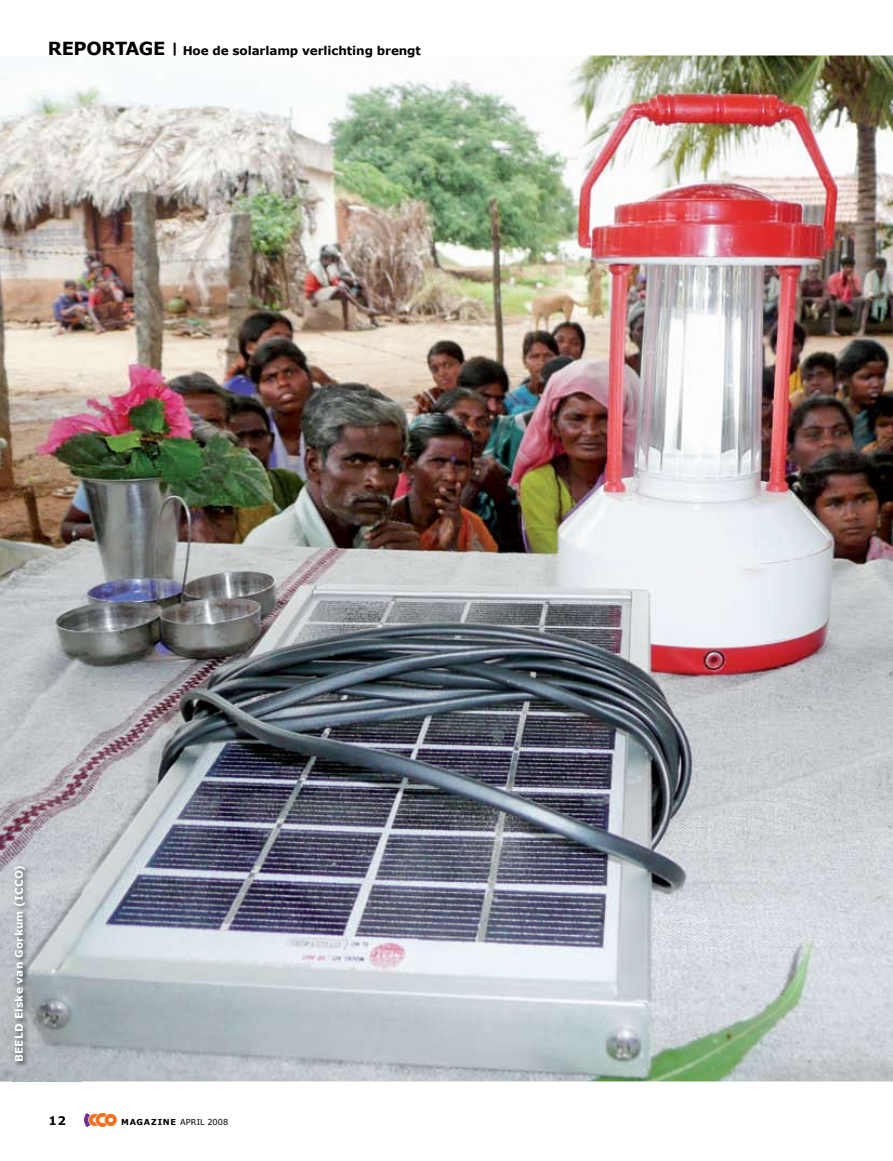
<style>
.page{position:relative;width:893px;height:1161px;background:#fff}
.page>*{position:absolute;margin:0;border:0;box-sizing:border-box;transform-origin:0 0}
.t1{font:700 12px "Verdana";letter-spacing:-.01em;color:#000}
.t2{font:700 10.5px "Verdana";letter-spacing:.02em;color:#fff}
.t3{font:8.25px "Verdana";letter-spacing:.005em;color:#000}
.s1{font-size:18px}
.s2{font-weight:700}
</style>
<div class="page">
<svg style="left:85px;top:1113px;width:31px;height:13px"></svg>
<img style="left:0;top:55px;width:893px;height:1026px">
<img style="left:13px;top:864px;width:69px;height:261px">
<img style="left:50px;top:1116px;width:15px;height:9px">
<p class="t1" style="left:48px;top:43px;width:375px"><span class="s1">REPORTAGE</span> <sup>|</sup> Hoe de solarlamp verlichting brengt</p>
<p class="t2" style="left:12px;top:1062px;width:198px;rotate:-90deg">BEELD Elske van Gorkum (ICCO)</p>
<p class="t3" style="left:121px;top:1117px;width:109px"><span class="s2">MAGAZINE</span> APRIL 2008</p>
</div>
